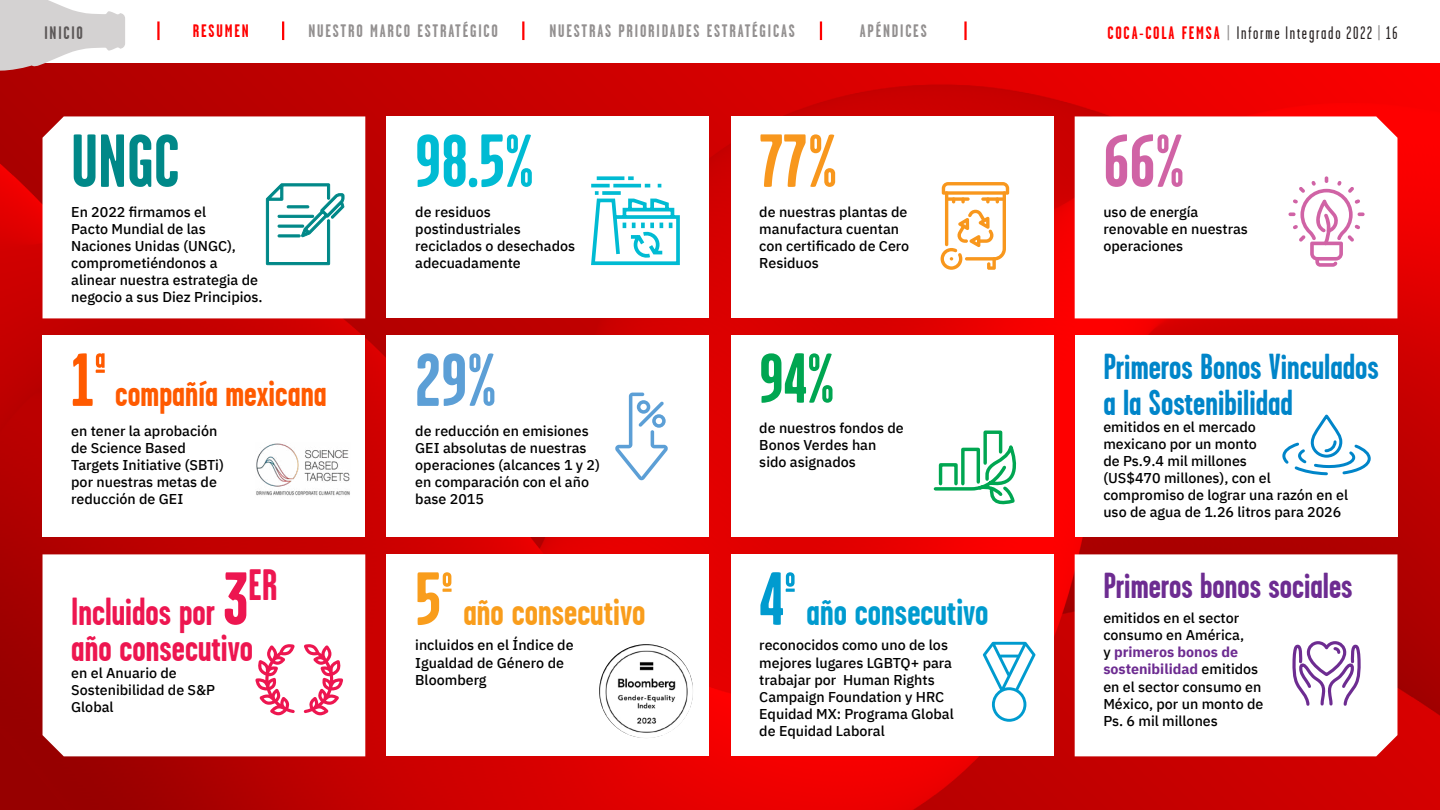
<style>
.page{position:relative;width:1440px;height:810px;background:#fff}
.page>*{position:absolute;margin:0;border:0;box-sizing:border-box;transform-origin:0 0}
.t1{font:700 75px "Garage Gothic";color:#00bbd3}
.t2{font:700 75px "Garage Gothic";color:#088}
.t3{font:700 75px "Garage Gothic";color:#5c9fd6}
.t4{font:700 75px "Garage Gothic";color:#f8971d}
.t5{font:700 75px "Garage Gothic";color:#d063a5}
.t6{font:700 70.5px "Garage Gothic";color:#00a651}
.t7{font:700 39px/36px "Garage Gothic";color:#ed1650}
.t8{font:700 39px "Garage Gothic";color:#f99d1c}
.t9{font:700 39px "Garage Gothic";color:#009bcf}
.t10{font:700 37.5px "Garage Gothic";color:#ff5a00}
.t11{font:700 36px/36px "Garage Gothic";color:#0085c9}
.t12{font:700 36px "Garage Gothic";color:#6d2c91}
.t13{font:700 18px "Garage Gothic";letter-spacing:.1em;color:#939090}
.t14{font:18px "Garage Gothic";letter-spacing:.1em;color:#262020}
.t15{font:700 18px "Garage Gothic";letter-spacing:.1em;color:#f00}
.t16{font:700 18px "Garage Gothic";letter-spacing:.1em;color:#5c5858}
.t17{font:500 14.25px/17.1px "IBM Plex Sans";color:#000}
.s1{font-weight:700;color:#f00}
.s2{color:#939090}
.s3{font-size:75px}
.s4{font-weight:700;color:#6d2c91}
</style>
<div class="page">
<img style="left:0;top:64px;width:1440px;height:746px">
<div style="left:731px;top:335px;width:322px;height:202px;background:#fff"></div>
<div style="left:731px;top:116px;width:322px;height:202px;background:#fff"></div>
<svg style="left:1075px;top:116px;width:322px;height:202px"></svg>
<svg style="left:387px;top:335px;width:322px;height:202px"></svg>
<svg style="left:387px;top:116px;width:322px;height:202px"></svg>
<div style="left:43px;top:335px;width:322px;height:202px;background:#fff"></div>
<div style="left:1075px;top:335px;width:322px;height:202px;background:#fff"></div>
<svg style="left:43px;top:116px;width:322px;height:202px"></svg>
<svg style="left:1075px;top:554px;width:322px;height:202px"></svg>
<svg style="left:387px;top:554px;width:322px;height:202px"></svg>
<svg style="left:731px;top:554px;width:322px;height:202px"></svg>
<svg style="left:43px;top:554px;width:322px;height:202px"></svg>
<img style="left:256px;top:443px;width:94px;height:53px">
<svg style="left:1282px;top:446px;width:89px;height:23px"></svg>
<svg style="left:587px;top:175px;width:95px;height:92px"></svg>
<svg style="left:615px;top:393px;width:53px;height:87px"></svg>
<svg style="left:983px;top:642px;width:53px;height:80px"></svg>
<svg style="left:255px;top:644px;width:40px;height:71px"></svg>
<svg style="left:304px;top:644px;width:39px;height:71px"></svg>
<svg style="left:1290px;top:63px;width:73px;height:645px"></svg>
<svg style="left:941px;top:182px;width:68px;height:88px"></svg>
<svg style="left:1289px;top:176px;width:76px;height:91px"></svg>
<svg style="left:933px;top:430px;width:84px;height:75px"></svg>
<img style="left:599px;top:644px;width:94px;height:94px;border-radius:47px">
<svg style="left:265px;top:183px;width:80px;height:82px"></svg>
<div style="left:287px;top:205px;width:22px;height:3px;border:1px solid #088"></div>
<div style="left:278px;top:215px;width:36px;height:3px;border:1px solid #088"></div>
<div style="left:278px;top:225px;width:26px;height:3px;border:1px solid #088"></div>
<div style="left:278px;top:234px;width:23px;height:3px;border:1px solid #088"></div>
<hr style="left:157px;top:21px;width:3px;height:19px;background:#f00">
<svg style="left:282px;top:21px;width:2px;height:19px"></svg>
<svg style="left:522px;top:21px;width:2px;height:19px"></svg>
<svg style="left:820px;top:21px;width:2px;height:19px"></svg>
<hr style="left:964px;top:21px;width:3px;height:19px;background:#f00">
<svg style="left:0;top:0;width:125px;height:74px"></svg>
<p class="t16" style="left:44px;top:23px;width:40px">INICIO</p>
<p class="t15" style="left:193px;top:21px;width:57px">RESUMEN</p>
<p class="t13" style="left:309px;top:21px;width:191px">NUESTRO MARCO ESTRATÉGICO</p>
<p class="t13" style="left:549px;top:21px;width:247px">NUESTRAS PRIORIDADES ESTRATÉGICAS</p>
<p class="t13" style="left:860px;top:21px;width:69px">APÉNDICES</p>
<p class="t14" style="left:1107px;top:23px;width:291px"><span class="s1">COCA-COLA FEMSA</span> <span class="s2">|</span> Informe Integrado 2022 <span class="s2">|</span> 16</p>
<h1 class="t2" style="left:71px;top:121px;width:109px">UNGC</h1>
<p class="t17" style="left:71px;top:202px;width:193px">En 2022 firmamos el<br>Pacto Mundial de las<br>Naciones Unidas (UNGC), comprometiéndonos a alinear nuestra estrategia de negocio a sus Diez Principios.</p>
<h3 class="t10" style="left:71px;top:373px;width:257px"><span class="s3">1ª</span> compañía mexicana</h3>
<p class="t17" style="left:71px;top:421px;width:154px">en tener la aprobación de Science Based<br>Targets Initiative (SBTi) por nuestras metas de reducción de GEI</p>
<h3 class="t7" style="left:71px;top:594px;width:208px">Incluidos por <span class="s3">3</span><sup>ER </sup>año consecutivo</h3>
<p class="t17" style="left:71px;top:663px;width:145px">en el Anuario de<br>Sostenibilidad de S&amp;P<br>Global</p>
<h1 class="t1" style="left:415px;top:121px;width:120px">98.5%</h1>
<p class="t17" style="left:415px;top:202px;width:161px">de residuos postindustriales reciclados o desechados adecuadamente</p>
<h1 class="t3" style="left:415px;top:340px;width:83px">29%</h1>
<p class="t17" style="left:415px;top:421px;width:186px">de reducción en emisiones<br>GEI absolutas de nuestras operaciones (alcances 1 y 2) en comparación con el año base 2015</p>
<h3 class="t8" style="left:415px;top:590px;width:232px"><span class="s3">5º</span> año consecutivo</h3>
<p class="t17" style="left:415px;top:636px;width:160px">incluidos en el Índice de<br>Igualdad de Género de<br>Bloomberg</p>
<h1 class="t4" style="left:759px;top:121px;width:80px">77%</h1>
<p class="t17" style="left:759px;top:202px;width:152px">de nuestras plantas de manufactura cuentan con certificado de Cero<br>Residuos</p>
<h2 class="t6" style="left:759px;top:341px;width:77px">94%</h2>
<p class="t17" style="left:759px;top:418px;width:146px">de nuestros fondos de<br>Bonos Verdes han sido asignados</p>
<h3 class="t9" style="left:759px;top:590px;width:231px"><span class="s3">4º</span> año consecutivo</h3>
<p class="t17" style="left:759px;top:636px;width:196px">reconocidos como uno de los mejores lugares LGBTQ+ para trabajar por Human Rights<br>Campaign Foundation y HRC<br>Equidad MX: Programa Global de Equidad Laboral</p>
<h1 class="t5" style="left:1103px;top:121px;width:83px">66%</h1>
<p class="t17" style="left:1103px;top:202px;width:146px">uso de energía renovable en nuestras operaciones</p>
<h3 class="t11" style="left:1103px;top:348px;width:277px">Primeros Bonos Vinculados a la Sostenibilidad</h3>
<p class="t17" style="left:1103px;top:417px;width:246px">emitidos en el mercado<br>mexicano por un monto<br>de Ps.9.4 mil millones<br>(US$470 millones), con el compromiso de lograr una razón en el uso de agua de 1.26 litros para 2026</p>
<h3 class="t12" style="left:1103px;top:566px;width:251px">Primeros bonos sociales</h3>
<p class="t17" style="left:1103px;top:608px;width:162px">emitidos en el sector consumo en América,<br>y <span class="s4">primeros bonos de sostenibilidad</span> emitidos en el sector consumo en<br>México, por un monto de<br>Ps. 6 mil millones</p>
</div>
